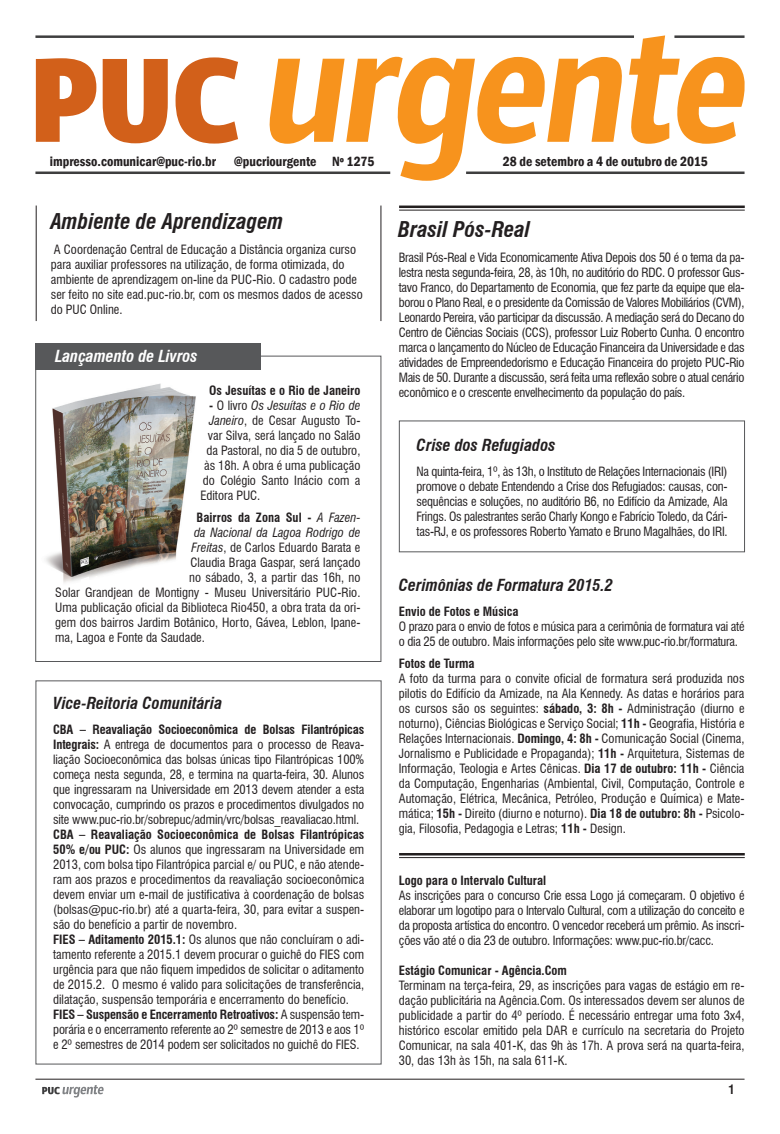
<style>
.page{position:relative;width:780px;height:1134px;background:#fff}
.page>*{position:absolute;margin:0;border:0;box-sizing:border-box;transform-origin:0 0}
.t1{font:italic 700 condensed 21.25px "Swiss 721 BT";color:#231f20}
.t2{font:italic 700 condensed 16.25px "Swiss 721 BT";color:#231f20}
.t3{font:italic 700 condensed 16.25px "Swiss 721 BT";color:#fff}
.t4{font:600 condensed 13.75px "Franklin Gothic";color:#231f20}
.t5{font:condensed 12.5px/15px "Swiss 721 BT";color:#231f20;text-align:justify}
.t6{font:700 condensed 12.5px "Swiss 721 BT";color:#231f20}
.t7{font:condensed 12.5px/15px "Swiss 721 BT";letter-spacing:-.02em;color:#231f20}
.t8{font:italic condensed 12.5px "Swiss 721 BT";color:#231f20}
.s1{font-weight:700;font-style:normal}
.s2{font-style:normal}
.s3{font-style:italic}
.s4{font-weight:400;font-style:italic}
.s5{font-weight:700}
</style>
<div class="page">
<hr style="left:35px;top:1079px;width:709px;height:1px;background:#231f20">
<svg style="left:42px;top:1085px;width:62px;height:12px"></svg>
<img style="left:45px;top:383px;width:151px;height:200px">
<svg style="left:36px;top:58px;width:60px;height:84px"></svg>
<svg style="left:103px;top:59px;width:65px;height:84px"></svg>
<svg style="left:175px;top:57px;width:63px;height:87px"></svg>
<svg style="left:269px;top:57px;width:353px;height:124px"></svg>
<svg style="left:629px;top:35px;width:115px;height:109px"></svg>
<hr style="left:35px;top:171px;width:355px;height:3px;background:#3e3e3f">
<hr style="left:466px;top:171px;width:278px;height:3px;background:#3e3e3f">
<hr style="left:674px;top:35px;width:70px;height:3px;background:#3e3e3f">
<hr style="left:35px;top:35px;width:599px;height:3px;background:#3e3e3f">
<hr style="left:36px;top:206px;width:1px;height:115px;background:#231f20">
<hr style="left:380px;top:206px;width:1px;height:115px;background:#231f20">
<div style="left:35px;top:356px;width:346px;height:306px;border:1px solid #57585a"></div>
<div style="left:35px;top:343px;width:225px;height:26px;background:#57585a"></div>
<hr style="left:399px;top:206px;width:345px;height:2px;background:#231f20">
<hr style="left:399px;top:210px;width:345px;height:1px;background:#231f20">
<hr style="left:399px;top:853px;width:345px;height:2px;background:#231f20">
<hr style="left:399px;top:857px;width:345px;height:1px;background:#231f20">
<div style="left:399px;top:420px;width:346px;height:132px;border:1px solid #57585a"></div>
<p class="t4" style="left:50px;top:152px;width:168px">impresso.comunicar@puc-rio.br</p>
<p class="t4" style="left:234px;top:152px;width:142px">@pucriourgente Nº 1275</p>
<p class="t4" style="left:503px;top:152px;width:206px">28 de setembro a 4 de outubro de 2015</p>
<h1 class="t1" style="left:51px;top:208px;width:234px">Ambiente de Aprendizagem</h1>
<p class="t5" style="left:51px;top:242px;width:313px;text-align:left">A Coordenação Central de Educação a Distância organiza curso para auxiliar professores na utilização, de forma otimizada, do ambiente de aprendizagem on-line da PUC-Rio. O cadastro pode ser feito no site ead.puc-rio.br, com os mesmos dados de acesso do PUC Online.</p>
<h2 class="t3" style="left:55px;top:347px;width:144px">Lançamento de Livros</h2>
<p class="t6" style="left:209px;top:383px;width:153px">Os Jesuítas e o Rio de Janeiro</p>
<p class="t8" style="left:209px;top:398px;width:153px"><span class="s1">-</span> <span class="s2">O livro</span> Os Jesuítas e o Rio de</p>
<p class="t5" style="left:209px;top:413px;width:153px"><span class="s3">Janeiro</span>, de Cesar Augusto To-</p>
<p class="t5" style="left:208px;top:428px;width:154px">var Silva, será lançado no Salão</p>
<p class="t5" style="left:207px;top:443px;width:155px">da Pastoral, no dia 5 de outubro,</p>
<p class="t5" style="left:204px;top:458px;width:158px">às 18h. A obra é uma publicação</p>
<p class="t5" style="left:203px;top:473px;width:159px">do Colégio Santo Inácio com a</p>
<p class="t5" style="left:200px;top:488px;width:62px">Editora PUC.</p>
<p class="t6" style="left:197px;top:510px;width:165px">Bairros da Zona Sul - <span class="s4">A Fazen-</span></p>
<p class="t8" style="left:194px;top:525px;width:168px">da Nacional da Lagoa Rodrigo de</p>
<p class="t5" style="left:192px;top:540px;width:170px"><span class="s3">Freitas</span>, de Carlos Eduardo Barata e</p>
<p class="t5" style="left:190px;top:555px;width:172px">Claudia Braga Gaspar, será lançado</p>
<p class="t5" style="left:189px;top:570px;width:173px">no sábado, 3, a partir das 16h, no</p>
<p class="t5" style="left:55px;top:585px;width:307px">Solar Grandjean de Montigny - Museu Universitário PUC-Rio.</p>
<p class="t5" style="left:55px;top:600px;width:307px">Uma publicação oficial da Biblioteca Rio450, a obra trata da ori-</p>
<p class="t5" style="left:55px;top:615px;width:306px">gem dos bairros Jardim Botânico, Horto, Gávea, Leblon, Ipane-</p>
<p class="t5" style="left:55px;top:630px;width:151px">ma, Lagoa e Fonte da Saudade.</p>
<h2 class="t2" style="left:53px;top:693px;width:171px">Vice-Reitoria Comunitária</h2>
<p class="t5" style="left:53px;top:721px;width:312px"><span class="s5">CBA – Reavaliação Socioeconômica de Bolsas Filantrópicas Integrais:</span> A entrega de documentos para o processo de Reava&shy;liação Socioeconômica das bolsas únicas tipo Filantrópicas 100% começa nesta segunda, 28, e termina na quarta-feira, 30. Alunos que ingressaram na Universidade em 2013 devem atender a esta convocação, cumprindo os prazos e procedimentos divulgados no site www.puc-rio.br/sobrepuc/admin/vrc/bolsas_reavaliacao.html.</p>
<p class="t5" style="left:53px;top:826px;width:312px;text-align:left"><span class="s5">CBA – Reavaliação Socioeconômica de Bolsas Filantrópicas 50% e/ou PUC:</span> Os alunos que ingressaram na Universidade em 2013, com bolsa tipo Filantrópica parcial e/ ou PUC, e não atende&shy;ram aos prazos e procedimentos da reavaliação socioeconômica devem enviar um e-mail de justificativa à coordenação de bolsas (bolsas@puc-rio.br) até a quarta-feira, 30, para evitar a suspen&shy;são do benefício a partir de novembro.<br><span class="s5">FIES – Aditamento 2015.1:</span> Os alunos que não concluíram o adi&shy;tamento referente a 2015.1 devem procurar o guichê do FIES com urgência para que não fiquem impedidos de solicitar o aditamento de 2015.2. O mesmo é valido para solicitações de transferência, dilatação, suspensão temporária e encerramento do benefício.<br><span class="s5">FIES – Suspensão e Encerramento Retroativos:</span> A suspensão tem&shy;porária e o encerramento referente ao 2º semestre de 2013 e aos 1º e 2º semestres de 2014 podem ser solicitados no guichê do FIES.</p>
<h1 class="t1" style="left:398px;top:216px;width:134px">Brasil Pós-Real</h1>
<p class="t5" style="left:399px;top:250px;width:347px">Brasil Pós-Real e Vida Economicamente Ativa Depois dos 50 é o tema da pa&shy;lestra nesta segunda-feira, 28, às 10h, no auditório do RDC. O professor Gus&shy;tavo Franco, do Departamento de Economia, que fez parte da equipe que ela&shy;borou o Plano Real, e o presidente da Comissão de Valores Mobiliários (CVM), Leonardo Pereira, vão participar da discussão. A mediação será do Decano do Centro de Ciências Sociais (CCS), professor Luiz Roberto Cunha. O encontro marca o lançamento do Núcleo de Educação Financeira da Universidade e das atividades de Empreendedorismo e Educação Financeira do projeto PUC-Rio Mais de 50. Durante a discussão, será feita uma reflexão sobre o atual cenário econômico e o crescente envelhecimento da população do país.</p>
<h2 class="t2" style="left:416px;top:435px;width:140px">Crise dos Refugiados</h2>
<p class="t5" style="left:416px;top:463px;width:312px">Na quinta-feira, 1º, às 13h, o Instituto de Relações Internacionais (IRI) promove o debate Entendendo a Crise dos Refugiados: causas, con&shy;sequências e soluções, no auditório B6, no Edifício da Amizade, Ala Frings. Os palestrantes serão Charly Kongo e Fabrício Toledo, da Cári&shy;tas-RJ, e os professores Roberto Yamato e Bruno Magalhães, do IRI.</p>
<h2 class="t2" style="left:399px;top:575px;width:215px">Cerimônias de Formatura 2015.2</h2>
<p class="t6" style="left:399px;top:603px;width:121px">Envio de Fotos e Música</p>
<p class="t7" style="left:399px;top:618px;width:347px">O prazo para o envio de fotos e música para a cerimônia de formatura vai até o dia 25 de outubro. Mais informações pelo site www.puc-rio.br/formatura.</p>
<p class="t6" style="left:399px;top:656px;width:77px">Fotos de Turma</p>
<p class="t5" style="left:399px;top:671px;width:347px">A foto da turma para o convite oficial de formatura será produzida nos pilotis do Edifício da Amizade, na Ala Kennedy. As datas e horários para os cursos são os seguintes: <span class="s5">sábado, 3: 8h -</span> Administração (diurno e noturno), Ciências Biológicas e Serviço Social; <span class="s5">11h -</span> Geografia, História e Relações Internacionais. <span class="s5">Domingo, 4: 8h -</span> Comunicação Social (Cinema, Jornalismo e Publicidade e Propaganda); <span class="s5">11h -</span> Arquitetura, Sistemas de Informação, Teologia e Artes Cênicas. <span class="s5">Dia 17 de outubro: 11h -</span> Ciência da Computação, Engenharias (Ambiental, Civil, Computação, Controle e Automação, Elétrica, Mecânica, Petróleo, Produção e Química) e Mate&shy;mática; <span class="s5">15h -</span> Direito (diurno e noturno). <span class="s5">Dia 18 de outubro: 8h -</span> Psicolo&shy;gia, Filosofia, Pedagogia e Letras; <span class="s5">11h -</span> Design.</p>
<p class="t6" style="left:399px;top:872px;width:149px">Logo para o Intervalo Cultural</p>
<p class="t5" style="left:399px;top:887px;width:347px">As inscrições para o concurso Crie essa Logo já começaram. O objetivo é elaborar um logotipo para o Intervalo Cultural, com a utilização do conceito e da proposta artística do encontro. O vencedor receberá um prêmio. As inscri&shy;ções vão até o dia 23 de outubro. Informações: www.puc-rio.br/cacc.</p>
<p class="t6" style="left:399px;top:962px;width:170px">Estágio Comunicar - Agência.Com</p>
<p class="t5" style="left:399px;top:977px;width:347px">Terminam na terça-feira, 29, as inscrições para vagas de estágio em re&shy;dação publicitária na Agência.Com. Os interessados devem ser alunos de publicidade a partir do 4º período. É necessário entregar uma foto 3x4, histórico escolar emitido pela DAR e currículo na secretaria do Projeto Comunicar, na sala 401-K, das 9h às 17h. A prova será na quarta-feira, 30, das 13h às 15h, na sala 611-K.</p>
<p class="t6" style="left:728px;top:1082px;width:8px">1</p>
</div>
